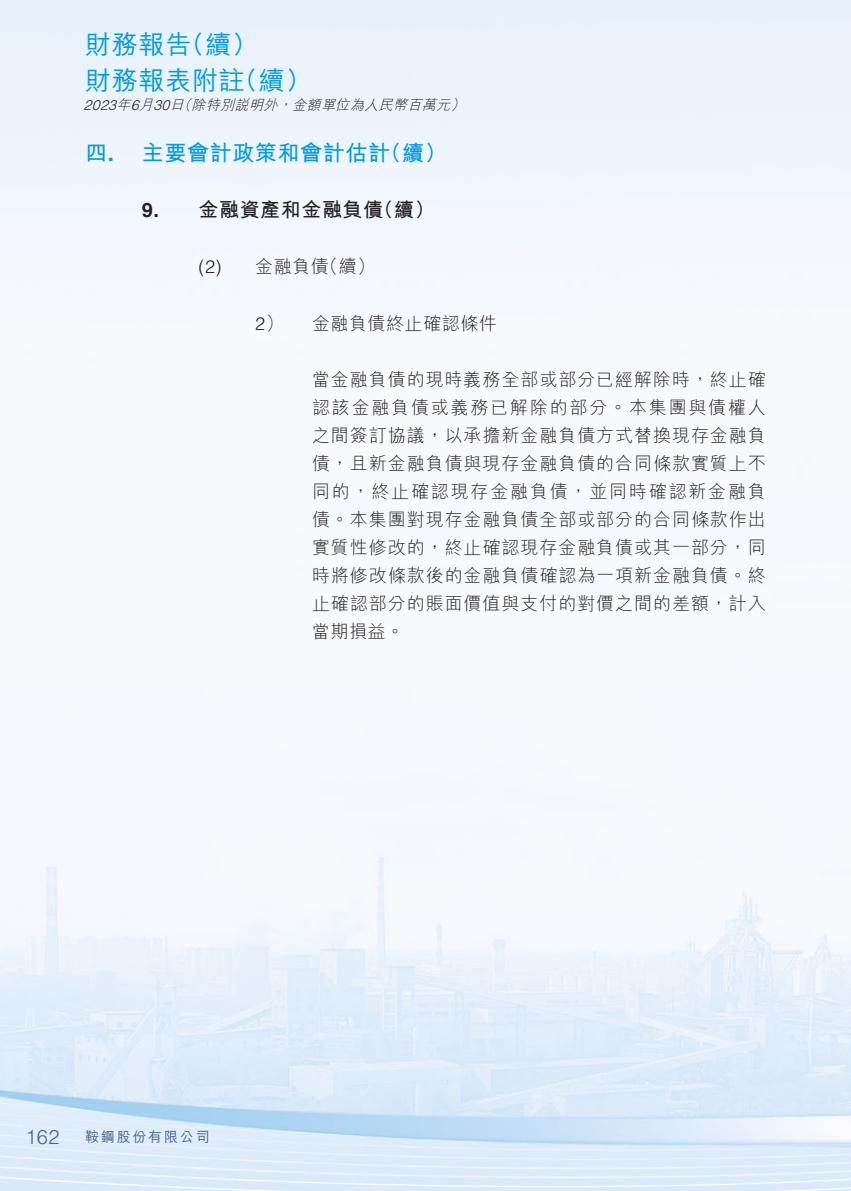
<style>
.page{position:relative;width:851px;height:1191px;background:#fff}
.page>*{position:absolute;margin:0;border:0;box-sizing:border-box;transform-origin:0 0}
.t1{font:500 26px/36px "M Hei HK";letter-spacing:.03em;color:#009bde}
.t2{font:700 22px "M Hei HK";letter-spacing:.03em;color:#009bde}
.t3{font:700 20px "M Hei HK";letter-spacing:.03em;color:#231f20}
.t4{font:300 20px "Helvetica LT Std";color:#466485}
.t5{font:300 18px/28px "M Hei HK";letter-spacing:.05em;color:#231f20;text-align:justify}
.t6{font:300 18px "M Hei HK";letter-spacing:.03em;color:#231f20}
.t7{font:300 18px "Helvetica LT Std";color:#231f20}
.t8{font:italic 300 14px "M Hei HK";color:#231f20}
.t9{font:500 14px "M Hei HK";letter-spacing:.13em;color:#466485}
.s1{font-family:"Helvetica LT Std"}
.s2{font-family:"M Hei HK"}
</style>
<div class="page">
<h1 class="t1" style="left:85px;top:24px;width:228px">財務報告（續）<br>財務報表附註（續）</h1>
<p class="t8" style="left:84px;top:98px;width:386px"><span class="s1">2023</span>年<span class="s1">6</span>月<span class="s1">30</span>日（除特別說明外，金額單位為人民幣百萬元）</p>
<p class="t2" style="left:85px;top:137px;width:363px">四<span class="s1">.</span> 主要會計政策和會計估計（續）</p>
<p class="t3" style="left:142px;top:195px;width:294px"><span class="s1">9.</span> 金融資產和金融負債（續）</p>
<p class="t5" style="left:198px;top:253px;width:178px"><span class="s1">(2)</span> 金融負債（續）</p>
<p class="t7" style="left:255px;top:312px;width:30px">2<span class="s2">）</span></p>
<p class="t6" style="left:312px;top:314px;width:186px">金融負債終止確認條件</p>
<p class="t5" style="left:312px;top:365px;width:455px">當金融負債的現時義務全部或部分已經解除時，終止確認該金融負債或義務已解除的部分。本集團與債權人之間簽訂協議，以承擔新金融負債方式替換現存金融負債，且新金融負債與現存金融負債的合同條款實質上不同的，終止確認現存金融負債，並同時確認新金融負債。本集團對現存金融負債全部或部分的合同條款作出實質性修改的，終止確認現存金融負債或其一部分，同時將修改條款後的金融負債確認為一項新金融負債。終止確認部分的賬面價值與支付的對價之間的差額，計入當期損益。</p>
<p class="t4" style="left:26px;top:1124px;width:35px">162</p>
<p class="t9" style="left:85px;top:1127px;width:126px">鞍鋼股份有限公司</p>
</div>
